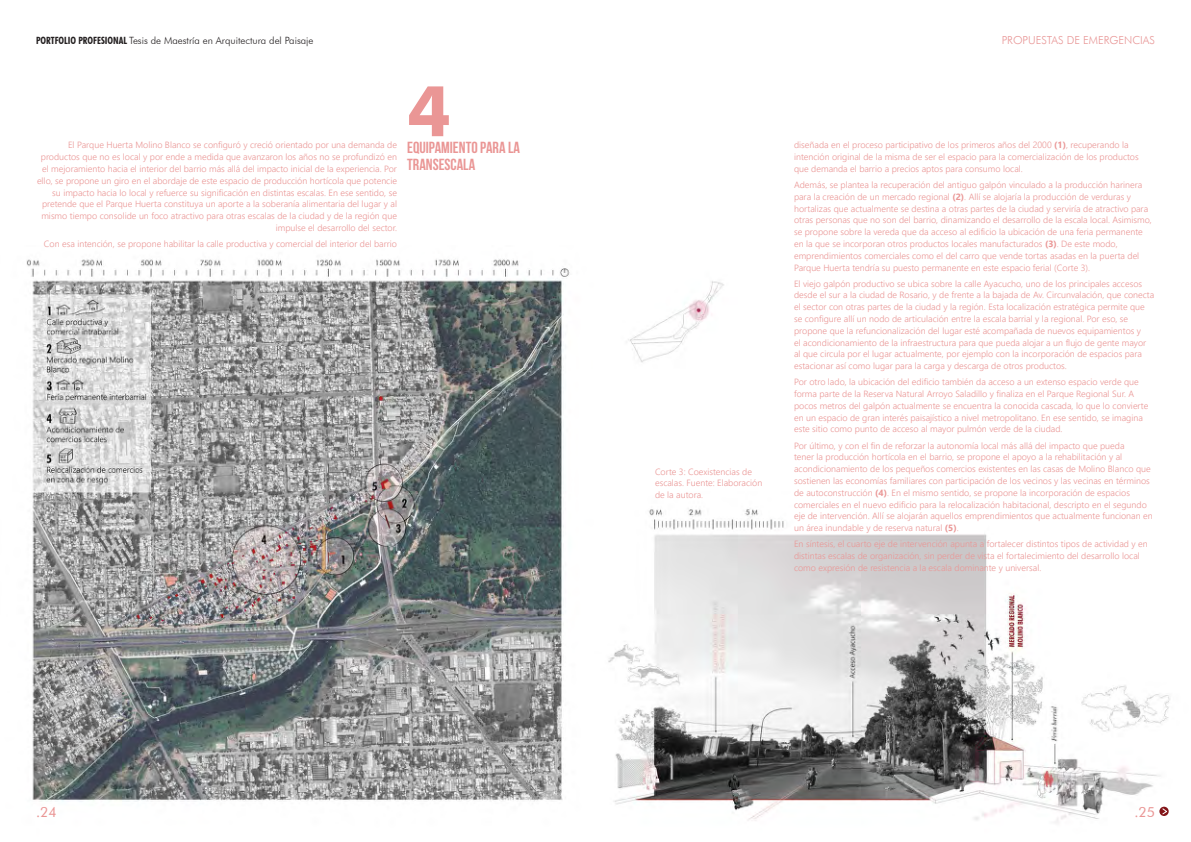
<style>
.page{position:relative;width:1191px;height:842px;background:#fff}
.page>*{position:absolute;margin:0;border:0;box-sizing:border-box;transform-origin:0 0}
.Texto_base{font:700 70px "Futura";color:#ea9695}
.Texto_base-2{font:700 16px/17px "Bebas Neue";color:#ea9695}
.numeros_de_pagina{font:14px "Futura BT";color:#ea9695}
.t1{font:300 11px "Futura BT";color:#e89595}
.t2{font:300 10px "Futura BT";color:#231f20}
.Texto_base-3{font:300 9px/11.8px "Nirmala UI";color:#ea9695}
.s1{font-weight:700;font-stretch:condensed}
.s2{font-weight:700}
</style>
<div class="page">
<img style="left:26px;top:259px;width:1144px;height:564px">
<svg style="left:1159px;top:807px;width:9px;height:9px"></svg>
<svg style="left:1161px;top:808px;width:6px;height:7px"></svg>
<p class="t2" style="left:36px;top:34px;width:279px"><span class="s1">PORTFOLIO PROFESIONAL</span> Tesis de Maestría en Arquitectura del Paisaje</p>
<p class="t1" style="left:1001px;top:34px;width:155px">PROPUESTAS DE EMERGENCIAS</p>
<p class="Texto_base-3" style="left:37px;top:139px;width:361px;text-align:right">El Parque Huerta Molino Blanco se configuró y creció orientado por una demanda de productos que no es local y por ende a medida que avanzaron los años no se profundizó en el mejoramiento hacia el interior del barrio más allá del impacto inicial de la experiencia. Por ello, se propone un giro en el abordaje de este espacio de producción hortícola que potencie su impacto hacia lo local y refuerce su significación en distintas escalas. En ese sentido, se pretende que el Parque Huerta constituya un aporte a la soberanía alimentaria del lugar y al mismo tiempo consolide un foco atractivo para otras escalas de la ciudad y de la región que impulse el desarrollo del sector.</p>
<p class="Texto_base-3" style="left:44px;top:237px;width:354px">Con esa intención, se propone habilitar la calle productiva y comercial del interior del barrio</p>
<p class="Texto_base" style="left:407px;top:60px;width:45px">4</p>
<p class="Texto_base-2" style="left:407px;top:139px;width:114px">EQUIPAMIENTO PARA LA<br>TRANSESCALA</p>
<p class="Texto_base-3" style="left:655px;top:465px;width:109px">Corte 3: Coexistencias de escalas. Fuente: Elaboración de la autora.</p>
<p class="Texto_base-3" style="left:794px;top:139px;width:346px">diseñada en el proceso participativo de los primeros años del 2000 <span class="s2">(1)</span>, recuperando la intención original de la misma de ser el espacio para la comercialización de los productos que demanda el barrio a precios aptos para consumo local.</p>
<p class="Texto_base-3" style="left:794px;top:178px;width:359px">Además, se plantea la recuperación del antiguo galpón vinculado a la producción harinera para la creación de un mercado regional <span class="s2">(2)</span>. Allí se alojaría la producción de verduras y hortalizas que actualmente se destina a otras partes de la ciudad y serviría de atractivo para otras personas que no son del barrio, dinamizando el desarrollo de la escala local. Asimismo, se propone sobre la vereda que da acceso al edificio la ubicación de una feria permanente en la que se incorporan otros productos locales manufacturados <span class="s2">(3)</span>. De este modo, emprendimientos comerciales como el del carro que vende tortas asadas en la puerta del Parque Huerta tendría su puesto permanente en este espacio ferial (Corte 3).</p>
<p class="Texto_base-3" style="left:794px;top:277px;width:362px">El viejo galpón productivo se ubica sobre la calle Ayacucho, uno de los principales accesos desde el sur a la ciudad de Rosario, y de frente a la bajada de Av. Circunvalación, que conecta el sector con otras partes de la ciudad y la región. Esta localización estratégica permite que se configure allí un nodo de articulación entre la escala barrial y la regional. Por eso, se propone que la refuncionalización del lugar esté acompañada de nuevos equipamientos y<br>el acondicionamiento de la infraestructura para que pueda alojar a un flujo de gente mayor al que circula por el lugar actualmente, por ejemplo con la incorporación de espacios para estacionar así como lugar para la carga y descarga de otros productos.</p>
<p class="Texto_base-3" style="left:794px;top:376px;width:356px">Por otro lado, la ubicación del edificio también da acceso a un extenso espacio verde que forma parte de la Reserva Natural Arroyo Saladillo y finaliza en el Parque Regional Sur. A pocos metros del galpón actualmente se encuentra la conocida cascada, lo que lo convierte en un espacio de gran interés paisajístico a nivel metropolitano. En ese sentido, se imagina este sitio como punto de acceso al mayor pulmón verde de la ciudad.</p>
<p class="Texto_base-3" style="left:794px;top:439px;width:360px">Por último, y con el fin de reforzar la autonomía local más allá del impacto que pueda<br>tener la producción hortícola en el barrio, se propone el apoyo a la rehabilitación y al acondicionamiento de los pequeños comercios existentes en las casas de Molino Blanco que sostienen las economías familiares con participación de los vecinos y las vecinas en términos de autoconstrucción <span class="s2">(4)</span>. En el mismo sentido, se propone la incorporación de espacios comerciales en el nuevo edificio para la relocalización habitacional, descripto en el segundo eje de intervención. Allí se alojarán aquellos emprendimientos que actualmente funcionan en un área inundable y de reserva natural <span class="s2">(5)</span>.</p>
<p class="Texto_base-3" style="left:794px;top:538px;width:355px">En síntesis, el cuarto eje de intervención apunta a fortalecer distintos tipos de actividad y en distintas escalas de organización, sin perder de vista el fortalecimiento del desarrollo local como expresión de resistencia a la escala dominante y universal.</p>
<p class="numeros_de_pagina" style="left:36px;top:803px;width:22px">.24</p>
<p class="numeros_de_pagina" style="left:1134px;top:803px;width:22px">.25</p>
</div>
